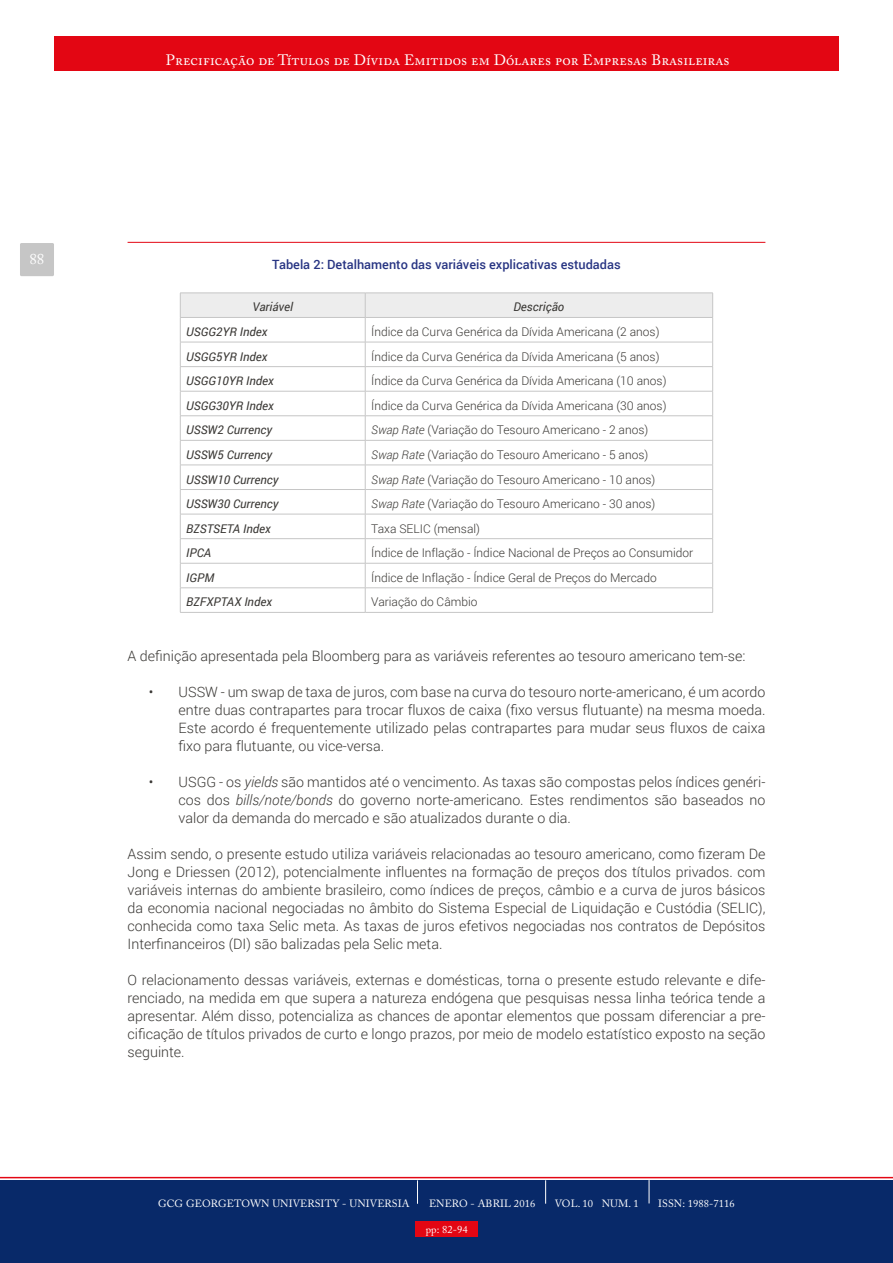
<style>
.page{position:relative;width:893px;height:1263px;background:#fff}
.page>*{position:absolute;margin:0;border:0;box-sizing:border-box;transform-origin:0 0}
.t1{font:15px "Adobe Caslon Pro";letter-spacing:.005em;color:#fff}
.t2{font:300 14.25px/18px "Roboto";color:#3a3835;text-align:justify}
.t3{font:500 12.75px "Roboto";color:#283583}
.t4{font:300 12px "Roboto";color:#3a3835}
.t5{font:italic 12px "Roboto";color:#3a3835}
.t6{font:10.5px "Adobe Caslon Pro";letter-spacing:.01em;color:#fff}
.s1{font-style:italic}
</style>
<div class="page">
<div style="left:54px;top:37px;width:785px;height:34px;background:#e30613"></div>
<div style="left:0;top:1180px;width:893px;height:83px;background:#082969"></div>
<svg style="left:0;top:1177px;width:893px;height:27px"></svg>
<div style="left:415px;top:1221px;width:63px;height:16px;background:#e30613"></div>
<div style="left:20px;top:243px;width:34px;height:33px;background:#c6c6c6;border-radius:2px"></div>
<hr style="left:128px;top:242px;width:637px;height:1px;background:#e30613">
<svg style="left:180px;top:293px;width:533px;height:319px"></svg>
<hr style="left:180px;top:612px;width:185px;height:1px;background:#c6c6c6">
<hr style="left:365px;top:612px;width:348px;height:1px;background:#c6c6c6">
<p class="t1" style="left:166px;top:51px;width:565px">Precificação de Títulos de Dívida Emitidos em Dólares por Empresas Brasileiras</p>
<p class="t1" style="left:29px;top:250px;width:16px">88</p>
<p class="t3" style="left:272px;top:255px;width:350px">Tabela 2: Detalhamento das variáveis explicativas estudadas</p>
<p class="t5" style="left:252px;top:299px;width:42px">Variável</p>
<p class="t5" style="left:514px;top:299px;width:52px">Descrição</p>
<p class="t5" style="left:186px;top:323px;width:83px">USGG2YR Index</p>
<p class="t4" style="left:371px;top:323px;width:290px">Índice da Curva Genérica da Dívida Americana (2 anos)</p>
<p class="t5" style="left:186px;top:348px;width:83px">USGG5YR Index</p>
<p class="t4" style="left:371px;top:348px;width:290px">Índice da Curva Genérica da Dívida Americana (5 anos)</p>
<p class="t5" style="left:186px;top:372px;width:89px">USGG10YR Index</p>
<p class="t4" style="left:371px;top:373px;width:297px">Índice da Curva Genérica da Dívida Americana (10 anos)</p>
<p class="t5" style="left:186px;top:397px;width:89px">USGG30YR Index</p>
<p class="t4" style="left:371px;top:397px;width:297px">Índice da Curva Genérica da Dívida Americana (30 anos)</p>
<p class="t5" style="left:186px;top:422px;width:87px">USSW2 Currency</p>
<p class="t4" style="left:371px;top:422px;width:279px"><span class="s1">Swap Rate</span> (Variação do Tesouro Americano - 2 anos)</p>
<p class="t5" style="left:186px;top:446px;width:87px">USSW5 Currency</p>
<p class="t4" style="left:371px;top:446px;width:279px"><span class="s1">Swap Rate</span> (Variação do Tesouro Americano - 5 anos)</p>
<p class="t5" style="left:186px;top:471px;width:94px">USSW10 Currency</p>
<p class="t4" style="left:371px;top:471px;width:286px"><span class="s1">Swap Rate</span> (Variação do Tesouro Americano - 10 anos)</p>
<p class="t5" style="left:186px;top:495px;width:94px">USSW30 Currency</p>
<p class="t4" style="left:371px;top:495px;width:286px"><span class="s1">Swap Rate</span> (Variação do Tesouro Americano - 30 anos)</p>
<p class="t5" style="left:186px;top:520px;width:86px">BZSTSETA Index</p>
<p class="t4" style="left:371px;top:520px;width:110px">Taxa SELIC (mensal)</p>
<p class="t5" style="left:186px;top:545px;width:27px">IPCA</p>
<p class="t4" style="left:371px;top:545px;width:324px">Índice de Inflação - Índice Nacional de Preços ao Consumidor</p>
<p class="t5" style="left:186px;top:569px;width:30px">IGPM</p>
<p class="t4" style="left:371px;top:569px;width:287px">Índice de Inflação - Índice Geral de Preços do Mercado</p>
<p class="t5" style="left:186px;top:594px;width:87px">BZFXPTAX Index</p>
<p class="t4" style="left:371px;top:594px;width:108px">Variação do Câmbio</p>
<p class="t2" style="left:128px;top:646px;width:619px">A definição apresentada pela Bloomberg para as variáveis referentes ao tesouro americano tem-se:</p>
<p class="t2" style="left:179px;top:682px;width:588px;text-indent:-30px">• USSW - um swap de taxa de juros, com base na curva do tesouro norte-americano, é um acordo entre duas contrapartes para trocar fluxos de caixa (fixo versus flutuante) na mesma moeda.<br>Este acordo é frequentemente utilizado pelas contrapartes para mudar seus fluxos de caixa fixo para flutuante, ou vice-versa.</p>
<p class="t2" style="left:179px;top:772px;width:588px;text-indent:-30px">• USGG - os <span class="s1">yields</span> são mantidos até o vencimento. As taxas são compostas pelos índices genéri&shy;cos dos <span class="s1">bills/note/bonds</span> do governo norte-americano. Estes rendimentos são baseados no valor da demanda do mercado e são atualizados durante o dia.</p>
<p class="t2" style="left:128px;top:844px;width:639px">Assim sendo, o presente estudo utiliza variáveis relacionadas ao tesouro americano, como fizeram De Jong e Driessen (2012), potencialmente influentes na formação de preços dos títulos privados. com variáveis internas do ambiente brasileiro, como índices de preços, câmbio e a curva de juros básicos da economia nacional negociadas no âmbito do Sistema Especial de Liquidação e Custódia (SELIC), conhecida como taxa Selic meta. As taxas de juros efetivos negociadas nos contratos de Depósitos Interfinanceiros (DI) são balizadas pela Selic meta.</p>
<p class="t2" style="left:128px;top:970px;width:639px">O relacionamento dessas variáveis, externas e domésticas, torna o presente estudo relevante e dife&shy;renciado, na medida em que supera a natureza endógena que pesquisas nessa linha teórica tende a apresentar. Além disso, potencializa as chances de apontar elementos que possam diferenciar a pre&shy;cificação de títulos privados de curto e longo prazos, por meio de modelo estatístico exposto na seção seguinte.</p>
<p class="t6" style="left:158px;top:1197px;width:253px">GCG GEORGETOWN UNIVERSITY - UNIVERSIA</p>
<p class="t6" style="left:429px;top:1197px;width:108px">ENERO - ABRIL 2016</p>
<p class="t6" style="left:555px;top:1197px;width:85px">VOL. 10 NUM. 1</p>
<p class="t6" style="left:658px;top:1197px;width:78px">ISSN: 1988-7116</p>
<p class="t6" style="left:426px;top:1223px;width:43px">pp: 82-94</p>
</div>
